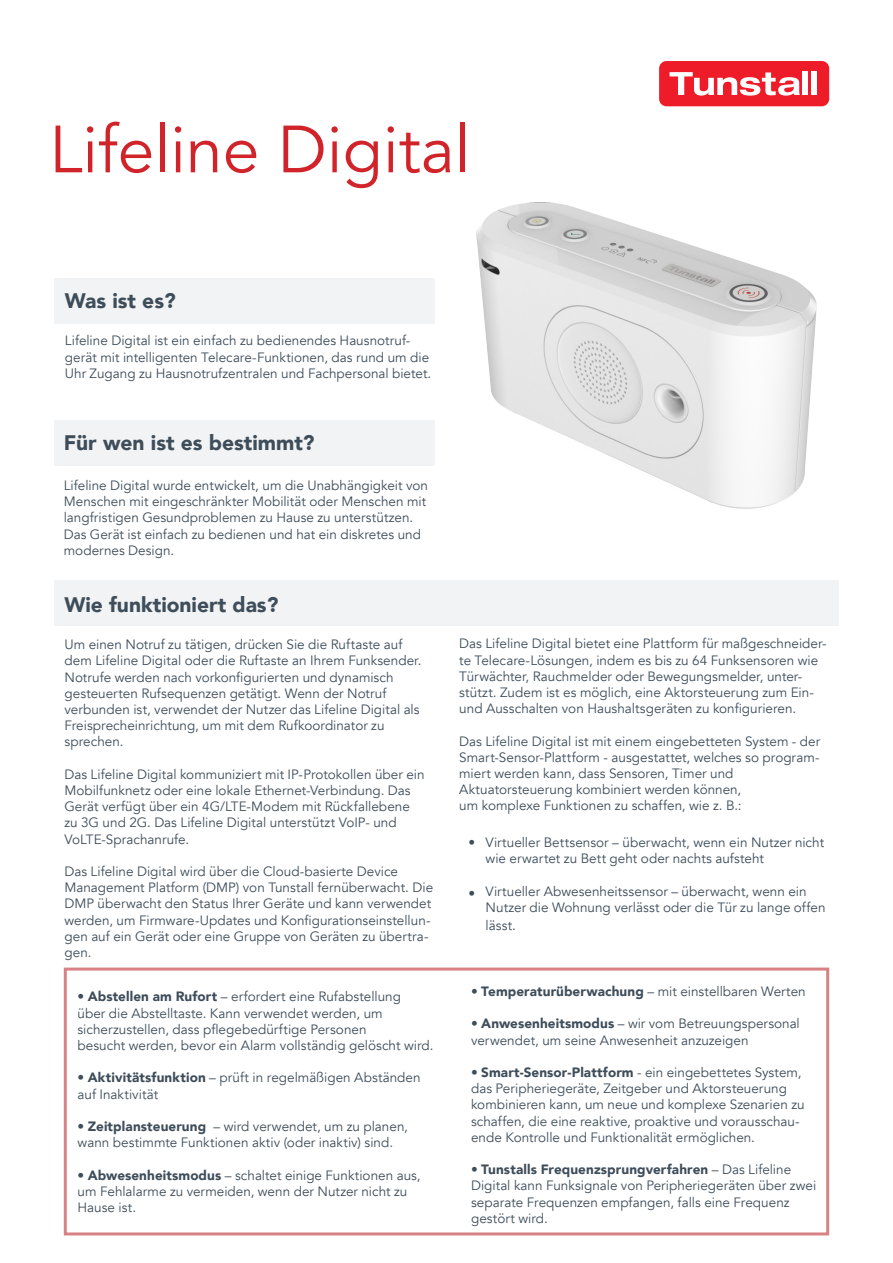
<style>
.page{position:relative;width:893px;height:1263px;background:#fff}
.page>*{position:absolute;margin:0;border:0;box-sizing:border-box;transform-origin:0 0}
.t1{font:66px "Avenir";color:#d1232a}
.t2{font:900 21px "Avenir";color:#3e4d5a}
.t3{font:13.5px/16.2px "Avenir";color:#3e4d5a}
.s1{font-weight:900}
</style>
<div class="page">
<img style="left:315px;top:202px;width:502px;height:307px">
<div style="left:54px;top:279px;width:380px;height:45px;background:#f2f3f4"></div>
<div style="left:54px;top:420px;width:380px;height:46px;background:#f2f3f4"></div>
<div style="left:54px;top:580px;width:784px;height:45px;background:#f2f3f4"></div>
<div style="left:659px;top:61px;width:170px;height:45px;background:#ee1c28;border-radius:7px"></div>
<svg style="left:669px;top:72px;width:131px;height:24px"></svg>
<div style="left:802px;top:72px;width:6px;height:23px;background:#fff"></div>
<div style="left:812px;top:72px;width:5px;height:23px;background:#fff"></div>
<p class="t1" style="left:49px;top:110px;width:423px">Lifeline Digital</p>
<p class="t2" style="left:65px;top:283px;width:112px">Was ist es?</p>
<p class="t3" style="left:65px;top:333px;width:368px">Lifeline Digital ist ein einfach zu bedienendes Hausnotruf&shy;gerät mit intelligenten Telecare-Funktionen, das rund um die<br>Uhr Zugang zu Hausnotrufzentralen und Fachpersonal bietet.</p>
<p class="t2" style="left:64px;top:424px;width:252px">Für wen ist es bestimmt?</p>
<p class="t3" style="left:64px;top:477px;width:366px">Lifeline Digital wurde entwickelt, um die Unabhängigkeit von Menschen mit eingeschränkter Mobilität oder Menschen mit langfristigen Gesundproblemen zu Hause zu unterstützen.<br>Das Gerät ist einfach zu bedienen und hat ein diskretes und modernes Design.</p>
<p class="t2" style="left:64px;top:587px;width:215px">Wie funktioniert das?</p>
<p class="t3" style="left:64px;top:637px;width:359px">Um einen Notruf zu tätigen, drücken Sie die Ruftaste auf dem Lifeline Digital oder die Ruftaste an Ihrem Funksender.<br>Notrufe werden nach vorkonfigurierten und dynamisch gesteuerten Rufsequenzen getätigt. Wenn der Notruf verbunden ist, verwendet der Nutzer das Lifeline Digital als Freisprecheinrichtung, um mit dem Rufkoordinator zu sprechen.</p>
<p class="t3" style="left:64px;top:766px;width:362px">Das Lifeline Digital kommuniziert mit IP-Protokollen über ein Mobilfunknetz oder eine lokale Ethernet-Verbindung. Das Gerät verfügt über ein 4G/LTE-Modem mit Rückfallebene zu 3G und 2G. Das Lifeline Digital unterstützt VoIP- und VoLTE-Sprachanrufe.</p>
<p class="t3" style="left:64px;top:863px;width:370px">Das Lifeline Digital wird über die Cloud-basierte Device Management Platform (DMP) von Tunstall fernüberwacht. Die DMP überwacht den Status Ihrer Geräte und kann verwendet werden, um Firmware-Updates und Konfigurationseinstellun&shy;gen auf ein Gerät oder eine Gruppe von Geräten zu übertra&shy;gen.</p>
<p class="t3" style="left:78px;top:989px;width:357px">• <span class="s1">Abstellen am Rufort</span> – erfordert eine Rufabstellung<br>über die Abstelltaste. Kann verwendet werden, um sicherzustellen, dass pflegebedürftige Personen<br>besucht werden, bevor ein Alarm vollständig gelöscht wird.</p>
<p class="t3" style="left:78px;top:1070px;width:345px">• <span class="s1">Aktivitätsfunktion</span> – prüft in regelmäßigen Abständen auf Inaktivität</p>
<p class="t3" style="left:78px;top:1118px;width:332px">• <span class="s1">Zeitplansteuerung</span> – wird verwendet, um zu planen, wann bestimmte Funktionen aktiv (oder inaktiv) sind.</p>
<p class="t3" style="left:78px;top:1167px;width:345px">• <span class="s1">Abwesenheitsmodus</span> – schaltet einige Funktionen aus, um Fehlalarme zu vermeiden, wenn der Nutzer nicht zu<br>Hause ist.</p>
<p class="t3" style="left:459px;top:636px;width:369px">Das Lifeline Digital bietet eine Plattform für maßgeschneider&shy;te Telecare-Lösungen, indem es bis zu 64 Funksensoren wie Türwächter, Rauchmelder oder Bewegungsmelder, unter&shy;stützt. Zudem ist es möglich, eine Aktorsteuerung zum Ein&shy;und Ausschalten von Haushaltsgeräten zu konfigurieren.</p>
<p class="t3" style="left:459px;top:733px;width:363px">Das Lifeline Digital ist mit einem eingebetteten System - der Smart-Sensor-Plattform - ausgestattet, welches so program&shy;miert werden kann, dass Sensoren, Timer und Aktuatorsteuerung kombiniert werden können,<br>um komplexe Funktionen zu schaffen, wie z. B.:</p>
<p class="t3" style="left:469px;top:835px;width:8px">•</p>
<p class="t3" style="left:469px;top:886px;width:8px">•</p>
<p class="t3" style="left:486px;top:835px;width:340px">Virtueller Bettsensor – überwacht, wenn ein Nutzer nicht wie erwartet zu Bett geht oder nachts aufsteht</p>
<p class="t3" style="left:486px;top:883px;width:341px">Virtueller Abwesenheitssensor – überwacht, wenn ein<br>Nutzer die Wohnung verlässt oder die Tür zu lange offen</p>
<p class="t3" style="left:486px;top:917px;width:32px">lässt.</p>
<p class="t3" style="left:471px;top:983px;width:336px">• <span class="s1">Temperaturüberwachung</span> – mit einstellbaren Werten</p>
<p class="t3" style="left:471px;top:1016px;width:330px">• <span class="s1">Anwesenheitsmodus</span> – wir vom Betreuungspersonal verwendet, um seine Anwesenheit anzuzeigen</p>
<p class="t3" style="left:471px;top:1064px;width:335px">• <span class="s1">Smart-Sensor-Plattform</span> - ein eingebettetes System, das Peripheriegeräte, Zeitgeber und Aktorsteuerung kombinieren kann, um neue und komplexe Szenarien zu schaffen, die eine reaktive, proaktive und vorausschau&shy;ende Kontrolle und Funktionalität ermöglichen.</p>
<p class="t3" style="left:471px;top:1162px;width:347px">• <span class="s1">Tunstalls Frequenzsprungverfahren</span> – Das Lifeline Digital kann Funksignale von Peripheriegeräten über zwei separate Frequenzen empfangen, falls eine Frequenz gestört wird.</p>
</div>
